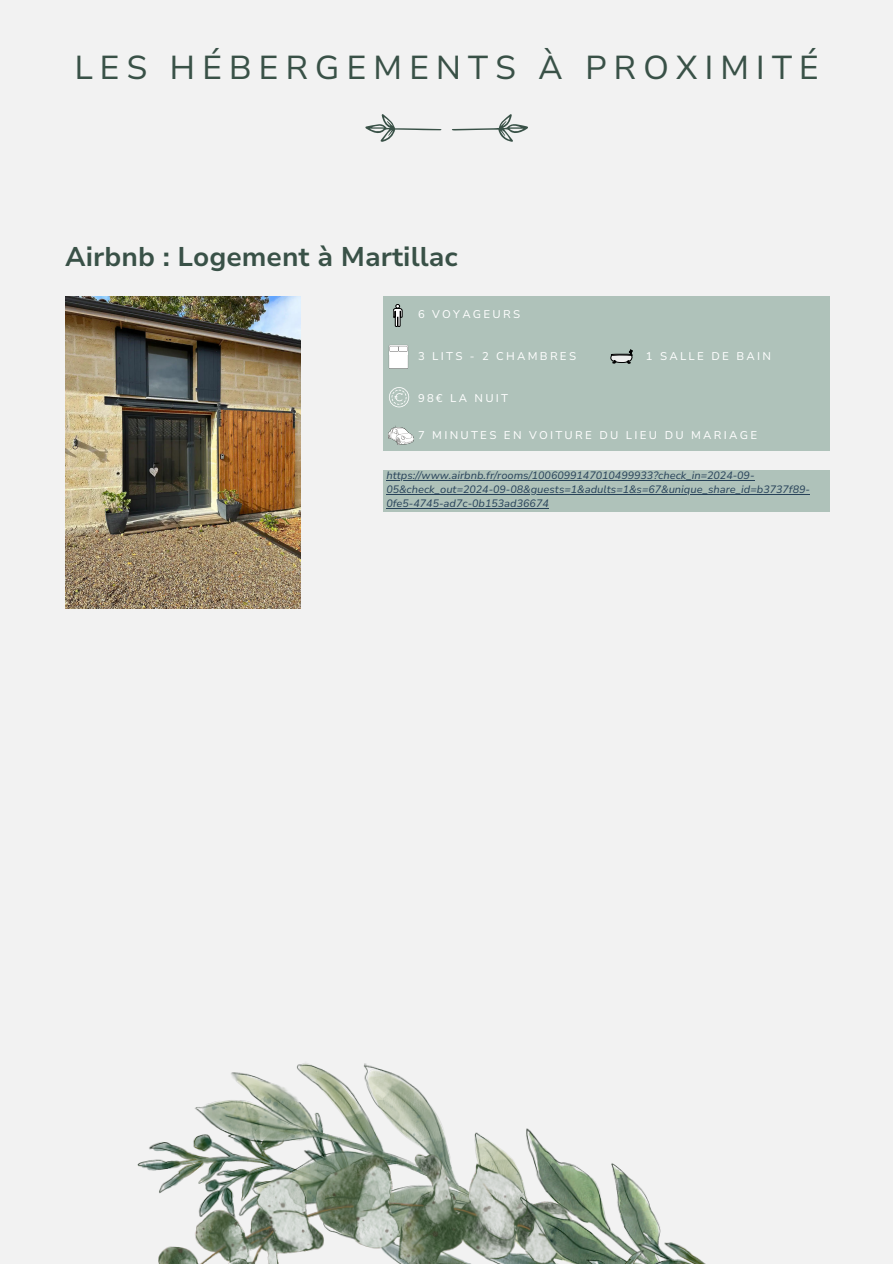
<style>
.page{position:relative;width:893px;height:1264px;background:#fff}
.page>*{position:absolute;margin:0;border:0;box-sizing:border-box;transform-origin:0 0}
.t1{font:33.15px "Nunito Sans 10 pt";letter-spacing:.2em;color:#395147}
.t2{font:700 27px "Nunito Sans 10 pt";color:#395147}
.t3{font:11.25px "Nunito Sans 10 pt";letter-spacing:.2em;color:#fff}
.t4{font:italic 10.65px/14.2px "Nunito Sans 10 pt";color:#274259}
</style>
<div class="page">
<div style="left:0;top:0;width:892px;height:1263px;background:#f2f2f2"></div>
<svg style="left:452px;top:114px;width:76px;height:28px"></svg>
<svg style="left:365px;top:114px;width:76px;height:28px"></svg>
<div style="left:383px;top:470px;width:447px;height:42px;background:#afc2ba"></div>
<div style="left:383px;top:296px;width:447px;height:154px;background:#afc2ba"></div>
<svg style="left:393px;top:304px;width:9px;height:23px"></svg>
<svg style="left:389px;top:345px;width:19px;height:23px"></svg>
<div style="left:398px;top:346px;width:9px;height:5px;background:#fff"></div>
<div style="left:390px;top:346px;width:8px;height:5px;background:#fff"></div>
<svg style="left:610px;top:350px;width:23px;height:13px"></svg>
<svg style="left:389px;top:387px;width:20px;height:20px"></svg>
<img style="left:389px;top:425px;width:24px;height:19px">
<img style="left:65px;top:296px;width:235px;height:312px">
<hr style="left:386px;top:480px;width:368px;height:1px;background:#274259">
<hr style="left:386px;top:494px;width:424px;height:1px;background:#274259">
<hr style="left:386px;top:508px;width:162px;height:1px;background:#274259">
<img style="left:137px;top:1063px;width:567px;height:200px">
<p class="t1" style="left:74px;top:46px;width:746px">LES HÉBERGEMENTS À PROXIMITÉ</p>
<p class="t2" style="left:65px;top:238px;width:394px">Airbnb : Logement à Martillac</p>
<p class="t3" style="left:418px;top:307px;width:104px">6 VOYAGEURS</p>
<p class="t3" style="left:418px;top:348px;width:159px">3 LITS - 2 CHAMBRES</p>
<p class="t3" style="left:646px;top:348px;width:127px">1 SALLE DE BAIN</p>
<p class="t3" style="left:418px;top:390px;width:92px">98€ LA NUIT</p>
<p class="t3" style="left:418px;top:427px;width:340px">7 MINUTES EN VOITURE DU LIEU DU MARIAGE</p>
<p class="t4" style="left:386px;top:468px;width:425px">https://www.airbnb.fr/rooms/1006099147010499933?check_in=2024-09-<br>05&amp;check_out=2024-09-08&amp;guests=1&amp;adults=1&amp;s=67&amp;unique_share_id=b3737f89-<br>0fe5-4745-ad7c-0b153ad36674</p>
</div>
